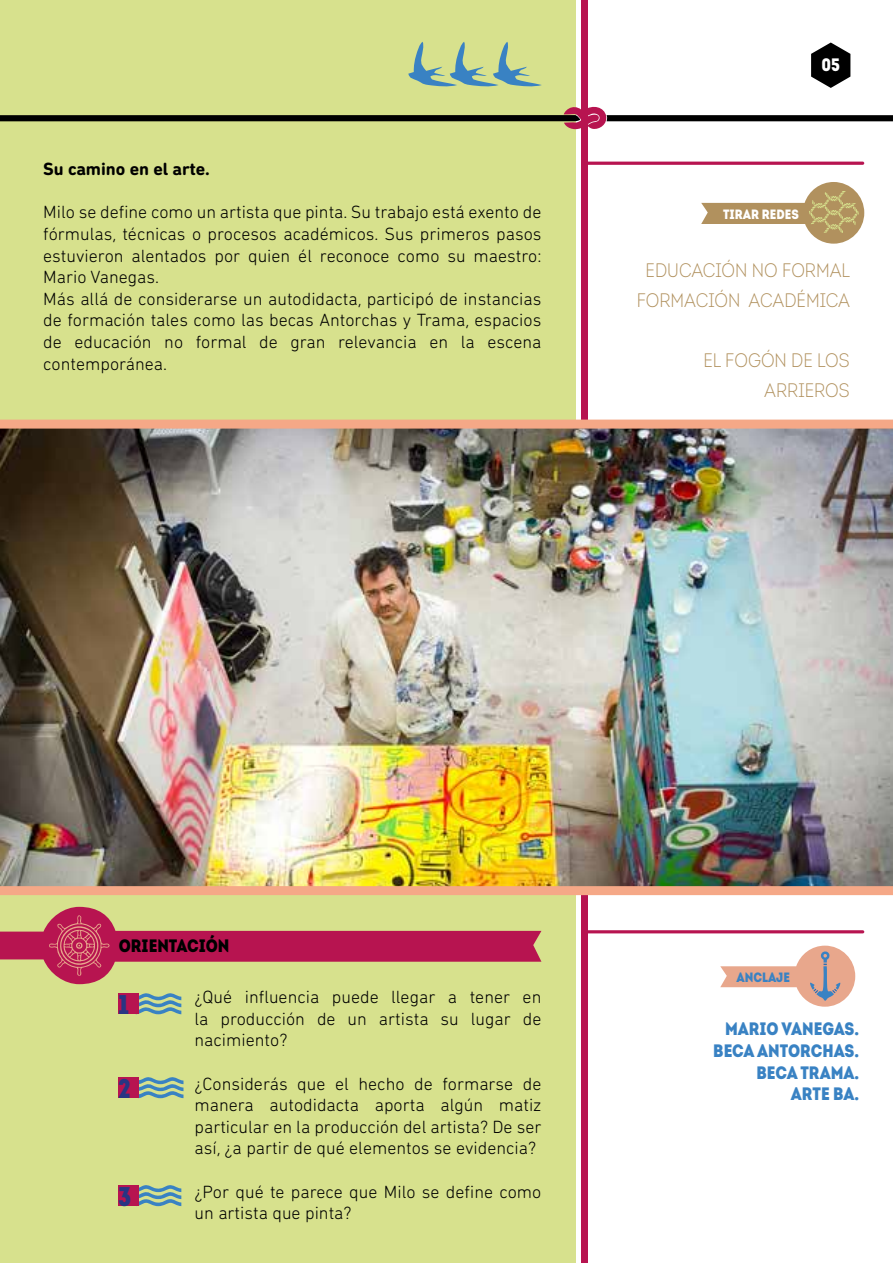
<style>
.page{position:relative;width:893px;height:1263px;background:#fff}
.page>*{position:absolute;margin:0;border:0;box-sizing:border-box;transform-origin:0 0}
.t1{font:27px "Intro Cond Black Free";color:#283583}
.t2{font:19.5px/30px "Intro Cond Light Free";color:#b1915e;text-align:center}
.t3{font:300 18px/21.6px "DIN Next Rounded LT Pro";color:#000}
.t4{font:18px/21.6px "Intro Cond Black Free";color:#3982c3;text-align:right}
.t5{font:700 18px "DIN Next Rounded LT Pro";color:#000}
.t6{font:18px "Intro Cond Black Free";color:#000}
.t7{font:18px "Intro Cond Black Free";color:#fff}
.t8{font:13.5px "Intro Cond Black Free";color:#fff}
.t9{font:13.5px "Intro Cond Black Free";color:#3982c3}
</style>
<div class="page">
<svg style="left:811px;top:43px;width:39px;height:45px"></svg>
<div style="left:0;top:0;width:575px;height:1263px;background:#d7e18d"></div>
<svg style="left:408px;top:42px;width:134px;height:45px"></svg>
<div style="left:581px;top:0;width:7px;height:1263px;background:#b71450"></div>
<svg style="left:0;top:102px;width:893px;height:29px"></svg>
<img style="left:0;top:420px;width:893px;height:475px">
<hr style="left:584px;top:930px;width:280px;height:3px;background:#b71450;border-radius:2px">
<svg style="left:720px;top:946px;width:135px;height:61px"></svg>
<hr style="left:585px;top:162px;width:279px;height:3px;background:#b71450;border-radius:2px">
<svg style="left:701px;top:182px;width:163px;height:62px"></svg>
<svg style="left:0;top:907px;width:541px;height:77px"></svg>
<svg style="left:134px;top:1185px;width:47px;height:22px"></svg>
<div style="left:118px;top:1186px;width:21px;height:20px;background:#b71450"></div>
<svg style="left:138px;top:1077px;width:45px;height:22px"></svg>
<div style="left:118px;top:1077px;width:21px;height:21px;background:#b71450"></div>
<svg style="left:135px;top:993px;width:46px;height:22px"></svg>
<div style="left:118px;top:993px;width:21px;height:21px;background:#b71450"></div>
<p class="t5" style="left:43px;top:158px;width:168px">Su camino en el arte.</p>
<p class="t3" style="left:43px;top:201px;width:500px">Milo se define como un artista que pinta. Su trabajo está exento de fórmulas, técnicas o procesos académicos. Sus primeros pasos estuvieron alentados por quien él reconoce como su maestro:<br>Mario Vanegas.<br>Más allá de considerarse un autodidacta, participó de instancias de formación tales como las becas Antorchas y Trama, espacios de educación no formal de gran relevancia en la escena contemporánea.</p>
<p class="t7" style="left:821px;top:53px;width:20px">05</p>
<p class="t8" style="left:723px;top:205px;width:77px">TIRAR REDES</p>
<p class="t2" style="left:637px;top:255px;width:215px">EDUCACIÓN NO FORMAL<br>FORMACIÓN ACADÉMICA</p>
<p class="t2" style="left:703px;top:345px;width:148px;text-align:right">EL FOGÓN DE LOS<br>ARRIEROS</p>
<p class="t6" style="left:119px;top:933px;width:112px">ORIENTACIÓN</p>
<h1 class="t1" style="left:118px;top:986px;width:12px">1</h1>
<h1 class="t1" style="left:118px;top:1070px;width:14px">2</h1>
<h1 class="t1" style="left:118px;top:1178px;width:15px">3</h1>
<p class="t3" style="left:195px;top:986px;width:348px;text-align:justify">¿Qué influencia puede llegar a tener en la producción de un artista su lugar de nacimiento?</p>
<p class="t3" style="left:195px;top:1072px;width:348px;text-align:justify">¿Considerás que el hecho de formarse de manera autodidacta aporta algún matiz particular en la producción del artista? De ser así, ¿a partir de qué elementos se evidencia?</p>
<p class="t3" style="left:195px;top:1180px;width:348px">¿Por qué te parece que Milo se define como un artista que pinta?</p>
<p class="t9" style="left:736px;top:968px;width:55px">ANCLAJE</p>
<p class="t4" style="left:713px;top:1018px;width:147px">MARIO VANEGAS.<br>BECA ANTORCHAS.<br>BECA TRAMA.<br>ARTE BA.</p>
</div>
